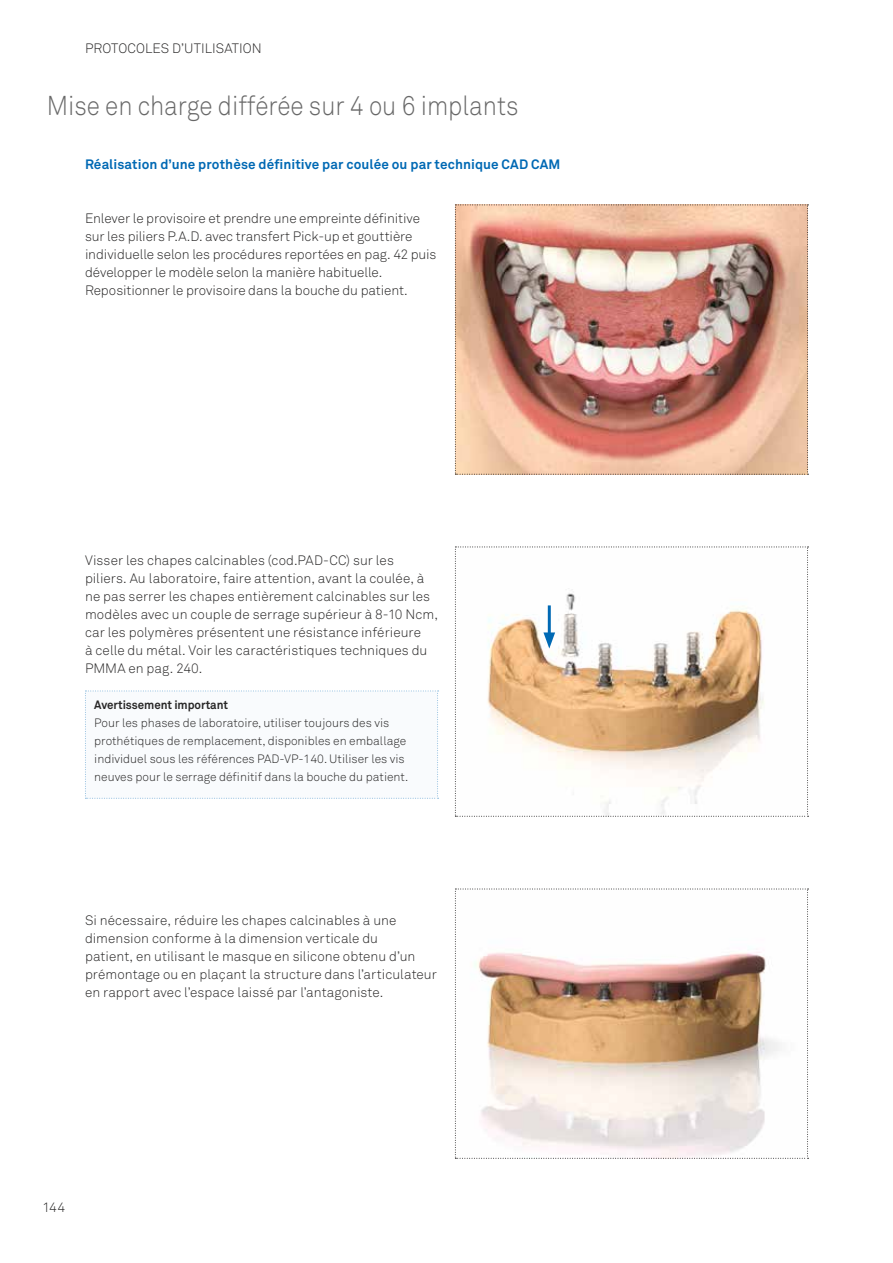
<style>
.page{position:relative;width:893px;height:1263px;background:#fff}
.page>*{position:absolute;margin:0;border:0;box-sizing:border-box;transform-origin:0 0}
.t1{font:27px "Akkurat Light Pro";color:#686868;scale:.9 1}
.t2{font:13.5px/18px "Akkurat Light Pro";color:#282727}
.t3{font:700 13.5px "Akkurat Pro";letter-spacing:.01em;color:#0069b4}
.t4{font:12px/18px "Akkurat Light Pro";color:#282727}
.t5{font:700 12px "Akkurat Pro";letter-spacing:-.005em;color:#282727;scale:.96 1}
</style>
<div class="page">
<img style="left:455px;top:205px;width:353px;height:270px">
<svg style="left:455px;top:889px;width:353px;height:270px"></svg>
<svg style="left:455px;top:547px;width:353px;height:270px"></svg>
<svg style="left:85px;top:691px;width:354px;height:108px"></svg>
<p class="t2" style="left:85px;top:40px;width:178px">PROTOCOLES D’UTILISATION</p>
<h1 class="t1" style="left:47px;top:89px;width:526px">Mise en charge différée sur 4 ou 6 implants</h1>
<p class="t3" style="left:85px;top:155px;width:477px">Réalisation d’une prothèse définitive par coulée ou par technique CAD CAM</p>
<p class="t2" style="left:85px;top:209px;width:353px">Enlever le provisoire et prendre une empreinte définitive sur les piliers P.A.D. avec transfert Pick-up et gouttière individuelle selon les procédures reportées en pag. 42 puis développer le modèle selon la manière habituelle.<br>Repositionner le provisoire dans la bouche du patient.</p>
<p class="t2" style="left:85px;top:551px;width:354px">Visser les chapes calcinables (cod.PAD-CC) sur les piliers. Au laboratoire, faire attention, avant la coulée, à ne pas serrer les chapes entièrement calcinables sur les modèles avec un couple de serrage supérieur à 8-10 Ncm, car les polymères présentent une résistance inférieure<br>à celle du métal. Voir les caractéristiques techniques du PMMA en pag. 240.</p>
<p class="t5" style="left:94px;top:697px;width:141px">Avertissement important</p>
<p class="t4" style="left:94px;top:714px;width:316px">Pour les phases de laboratoire, utiliser toujours des vis prothétiques de remplacement, disponibles en emballage individuel sous les références PAD-VP-140. Utiliser les vis neuves pour le serrage définitif dans la bouche du patient.</p>
<p class="t2" style="left:85px;top:911px;width:353px">Si nécessaire, réduire les chapes calcinables à une dimension conforme à la dimension verticale du<br>patient, en utilisant le masque en silicone obtenu d’un prémontage ou en plaçant la structure dans l’articulateur en rapport avec l’espace laissé par l’antagoniste.</p>
<p class="t2" style="left:43px;top:1198px;width:24px">144</p>
</div>
